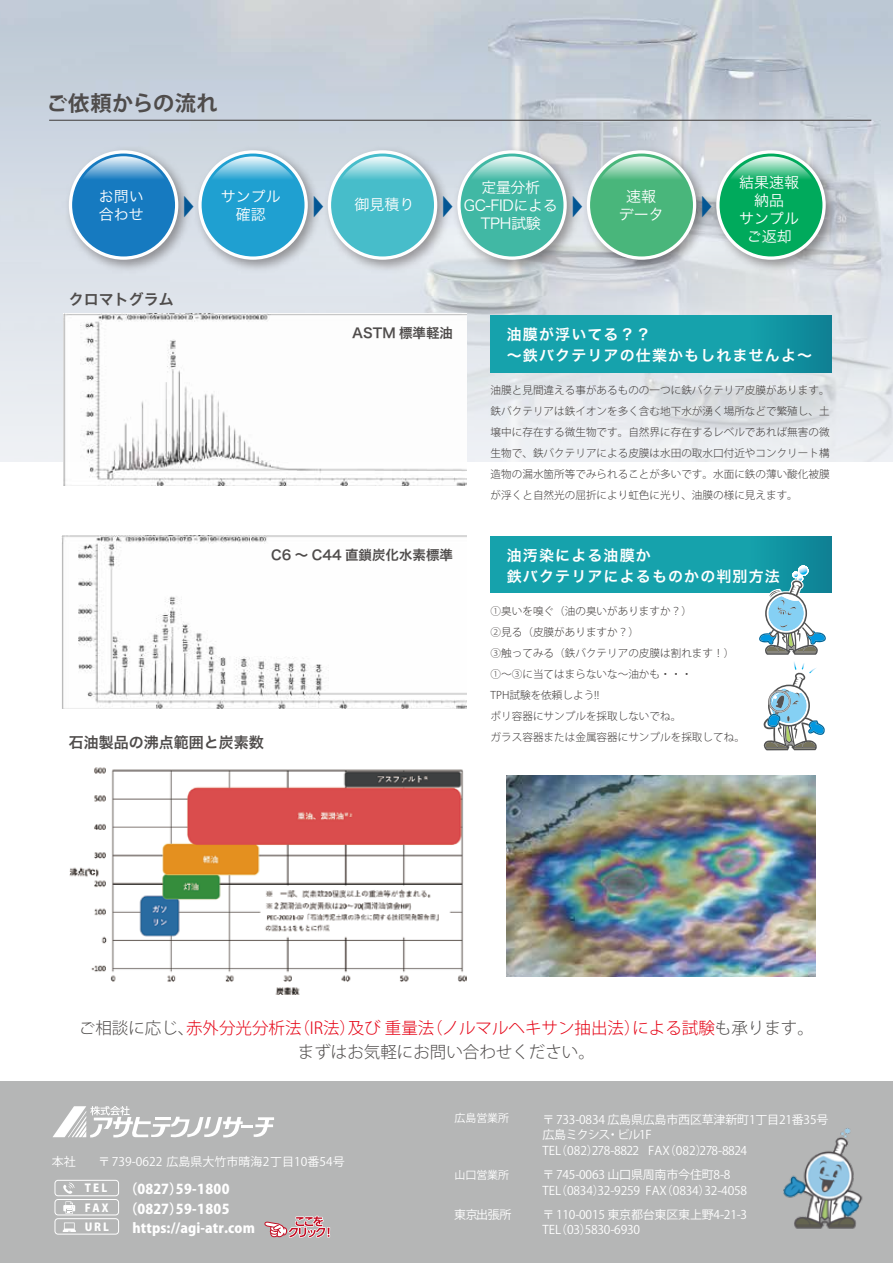
<style>
.page{position:relative;width:893px;height:1263px;background:#fff}
.page>*{position:absolute;margin:0;border:0;box-sizing:border-box;transform-origin:0 0}
.t1{font:700 21.15px "Koz Go Pro";letter-spacing:.02em;color:#4f4c4b}
.t2{font:300 16.5px/24px "Koz Go Pro";color:#e50013;text-align:center}
.t3{font:15px/21px "Hiragino Sans Pr 6 N W6";letter-spacing:.075em;color:#fff}
.t4{font:15px/18px "Hiragino Sans Pr 6 N W3";color:#fff;text-align:center}
.t5{font:15px "Hiragino Sans Pr 6 N W6";color:#4f4c4b}
.t6{font:15px/18px "Hiragino Sans Pr 6 N W3";letter-spacing:-.025em;color:#fff;text-align:center}
.t7{font:800 13.5px "Koz Go Pro";letter-spacing:.03em;color:#fff}
.t8{font:13.5px "Hiragino Sans Pr 6 N W6";color:#4f4c4b}
.t9{font:800 13.5px "Koz Go Pro";letter-spacing:.01em;color:#fff}
.t10{font:12px/15.5px "Koz Go Pr 6 N";letter-spacing:-.015em;color:#fff}
.t11{font:11.4px "Koz Go Pr 6 N";color:#035694;scale:2 1}
.t12{font:10.95px "Koz Go Pr 6 N";color:#fff}
.t13{font:800 10.95px/19.5px "Koz Go Pro";letter-spacing:.18em;color:#fff}
.t14{font:300 10.65px/21px "Koz Go Pro";color:#3e3a39;text-align:justify}
.s1{color:#4f4c4b}
</style>
<div class="page">
<img style="left:0;top:0;width:893px;height:461px">
<img style="left:60px;top:141px;width:130px;height:136px">
<svg style="left:69px;top:150px;width:109px;height:110px"></svg>
<img style="left:190px;top:141px;width:129px;height:136px">
<svg style="left:198px;top:150px;width:110px;height:110px"></svg>
<img style="left:319px;top:141px;width:130px;height:136px">
<svg style="left:328px;top:150px;width:109px;height:110px"></svg>
<img style="left:449px;top:141px;width:129px;height:136px">
<svg style="left:457px;top:150px;width:110px;height:110px"></svg>
<img style="left:578px;top:141px;width:130px;height:136px">
<svg style="left:587px;top:150px;width:109px;height:110px"></svg>
<img style="left:708px;top:141px;width:135px;height:136px">
<svg style="left:716px;top:150px;width:110px;height:110px"></svg>
<div style="left:72px;top:154px;width:103px;height:102px;background:#167ac0;border-radius:50%"></div>
<svg style="left:75px;top:156px;width:97px;height:98px"></svg>
<div style="left:202px;top:154px;width:102px;height:102px;background:#1fa0d1;border-radius:50%"></div>
<div style="left:331px;top:154px;width:103px;height:102px;background:#47bdca;border-radius:50%"></div>
<div style="left:461px;top:154px;width:102px;height:102px;background:#41b8a4;border-radius:50%"></div>
<div style="left:590px;top:154px;width:103px;height:102px;background:#49b67b;border-radius:50%"></div>
<div style="left:719px;top:154px;width:103px;height:102px;background:#00aa5c;border-radius:50%"></div>
<div style="left:0;top:1081px;width:893px;height:182px;background:#b5b6b6"></div>
<svg style="left:53px;top:1106px;width:221px;height:32px"></svg>
<svg style="left:63px;top:1201px;width:12px;height:12px"></svg>
<svg style="left:63px;top:1222px;width:13px;height:10px"></svg>
<svg style="left:63px;top:1182px;width:11px;height:12px"></svg>
<div style="left:55px;top:1180px;width:64px;height:16px;border:1px solid #fff;border-radius:3px"></div>
<div style="left:55px;top:1199px;width:64px;height:16px;border:1px solid #fff;border-radius:3px"></div>
<div style="left:55px;top:1218px;width:64px;height:16px;border:1px solid #fff;border-radius:3px"></div>
<img style="left:783px;top:1128px;width:80px;height:101px">
<svg style="left:264px;top:1215px;width:67px;height:23px"></svg>
<svg style="left:204px;top:156px;width:98px;height:98px"></svg>
<svg style="left:334px;top:156px;width:97px;height:98px"></svg>
<svg style="left:463px;top:156px;width:98px;height:98px"></svg>
<svg style="left:593px;top:156px;width:97px;height:98px"></svg>
<svg style="left:722px;top:156px;width:98px;height:98px"></svg>
<svg style="left:490px;top:316px;width:341px;height:56px;background:#149da8"></svg>
<div style="left:490px;top:536px;width:341px;height:56px;background:linear-gradient(to right,#18a8b0,#1294a2)"></div>
<img style="left:64px;top:314px;width:403px;height:171px">
<img style="left:61px;top:535px;width:406px;height:173px">
<img style="left:69px;top:767px;width:398px;height:228px">
<hr style="left:49px;top:120px;width:822px;height:1px;background:#3e3a39">
<div style="left:798px;top:565px;width:10px;height:11px;border:2px solid #fff;border-radius:50%"></div>
<svg style="left:754px;top:567px;width:75px;height:219px"></svg>
<img style="left:506px;top:776px;width:309px;height:201px">
<h1 class="t1" style="left:46px;top:90px;width:173px">ご依頼からの流れ</h1>
<h3 class="t6" style="left:464px;top:177px;width:96px">定量分析<br>GC-FIDによる<br>TPH試験</h3>
<h3 class="t4" style="left:739px;top:172px;width:61px">結果速報納品<br>サンプルご返却</h3>
<h3 class="t4" style="left:221px;top:186px;width:61px">サンプル確認</h3>
<h3 class="t4" style="left:99px;top:186px;width:46px;text-align:left">お問い合わせ</h3>
<h3 class="t4" style="left:354px;top:195px;width:61px">御見積り</h3>
<h3 class="t4" style="left:619px;top:187px;width:46px">速報データ</h3>
<p class="t11" style="left:182px;top:218px;width:13px;rotate:-90deg">▼</p>
<p class="t11" style="left:312px;top:218px;width:13px;rotate:-90deg">▼</p>
<p class="t11" style="left:441px;top:218px;width:13px;rotate:-90deg">▼</p>
<p class="t11" style="left:571px;top:218px;width:13px;rotate:-90deg">▼</p>
<p class="t11" style="left:700px;top:217px;width:13px;rotate:-90deg">▼</p>
<h3 class="t5" style="left:69px;top:286px;width:106px">クロマトグラム</h3>
<p class="t8" style="left:352px;top:321px;width:102px">ASTM 標準軽油</p>
<p class="t8" style="left:271px;top:543px;width:183px">C6 ～ C44 直鎖炭化水素標準</p>
<h3 class="t5" style="left:69px;top:729px;width:196px">石油製品の沸点範囲と炭素数</h3>
<h3 class="t3" style="left:507px;top:323px;width:307px">油膜が浮いてる？？<br>～鉄バクテリアの仕業かもしれませんよ～</h3>
<p class="t14" style="left:491px;top:380px;width:341px">油膜と見間違える事があるものの一つに鉄バクテリア皮膜があります。鉄バクテリアは鉄イオンを多く含む地下水が湧く場所などで繁殖し、土壌中に存在する微生物です。自然界に存在するレベルであれば無害の微生物で、鉄バクテリアによる皮膜は水田の取水口付近やコンクリート構造物の漏水箇所等でみられることが多いです。水面に鉄の薄い酸化被膜が浮くと自然光の屈折により虹色に光り、油膜の様に見えます。</p>
<h3 class="t3" style="left:507px;top:544px;width:275px">油汚染による油膜か<br>鉄バクテリアによるものかの判別方法</h3>
<p class="t14" style="left:491px;top:600px;width:256px;text-align:left">①臭いを嗅ぐ（油の臭いがありますか？）<br>②見る（皮膜がありますか？）<br>③触ってみる（鉄バクテリアの皮膜は割れます！）<br>①～③に当てはまらないな～油かも・・・<br>TPH試験を依頼しよう!!<br>ポリ容器にサンプルを採取しないでね。<br>ガラス容器または金属容器にサンプルを採取してね。</p>
<h2 class="t2" style="left:79px;top:1016px;width:736px"><span class="s1">ご相談に応じ、</span>赤外分光分析法（IR法）及び 重量法（ノルマルヘキサン抽出法）による試験<span class="s1">も承ります。まずはお気軽にお問い合わせください。</span></h2>
<p class="t10" style="left:52px;top:1154px;width:25px">本社</p>
<p class="t10" style="left:98px;top:1154px;width:248px">〒 739-0622 広島県大竹市晴海2丁目10番54号</p>
<p class="t7" style="left:124px;top:1180px;width:107px">（0827）59-1800</p>
<p class="t7" style="left:124px;top:1200px;width:107px">（0827）59-1805</p>
<p class="t9" style="left:133px;top:1219px;width:124px">https://agi-atr.com</p>
<p class="t13" style="left:85px;top:1179px;width:26px">TEL<br>FAX<br>URL</p>
<p class="t12" style="left:454px;top:1112px;width:56px">広島営業所</p>
<p class="t12" style="left:454px;top:1168px;width:56px">山口営業所</p>
<p class="t10" style="left:454px;top:1207px;width:59px">東京出張所</p>
<p class="t10" style="left:542px;top:1112px;width:288px">〒 733-0834 広島県広島市西区草津新町1丁目21番35号広島ミクシス・ビル1F<br>TEL（082）278-8822 FAX（082）278-8824</p>
<p class="t10" style="left:542px;top:1167px;width:206px">〒 745-0063 山口県周南市今住町8-8<br>TEL（0834）32-9259 FAX（0834）32-4058</p>
<p class="t10" style="left:542px;top:1207px;width:206px">〒 110-0015 東京都台東区東上野4-21-3<br>TEL（03）5830-6930</p>
</div>
